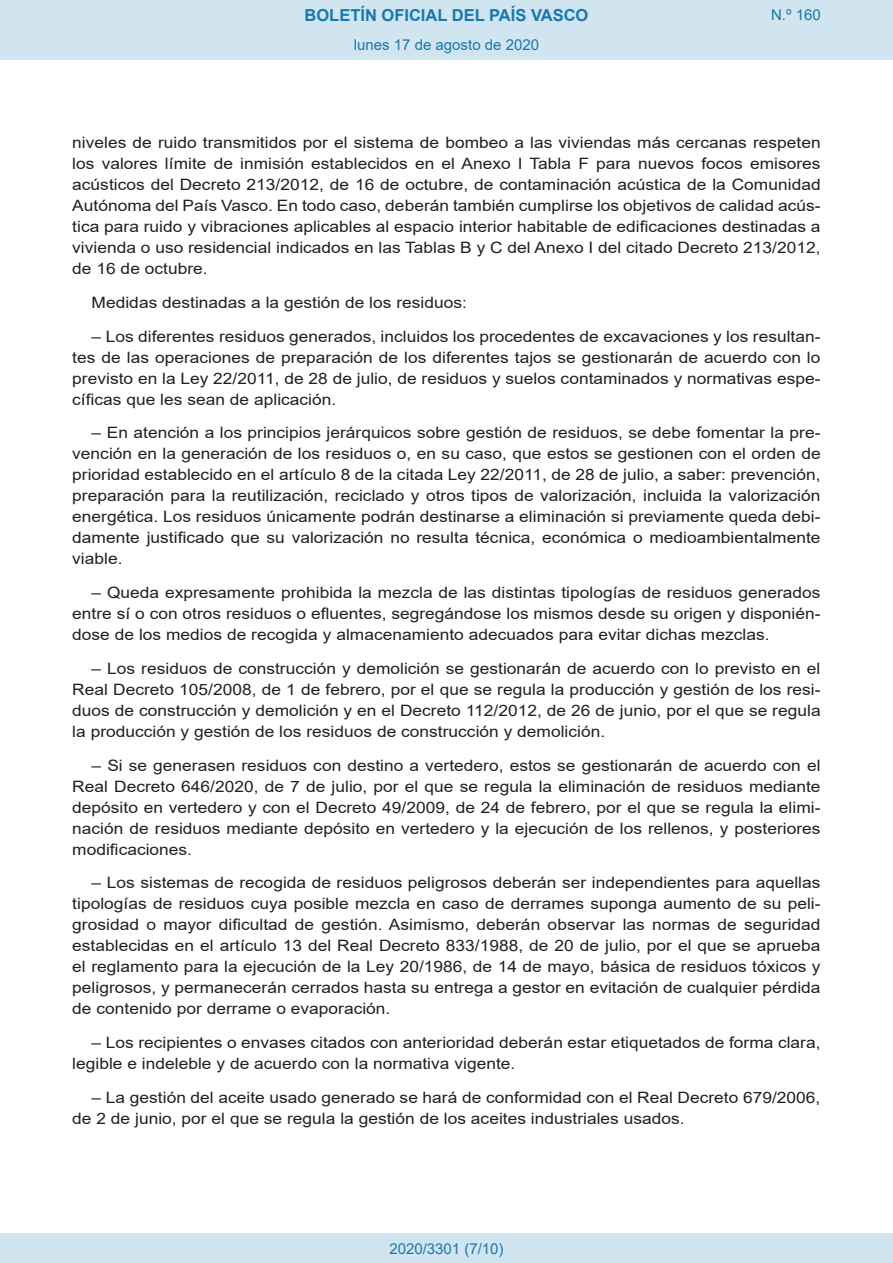
<style>
.page{position:relative;width:893px;height:1263px;background:#fff}
.page>*{position:absolute;margin:0;border:0;box-sizing:border-box;transform-origin:0 0}
.t1{font:700 16.5px "Arial";color:#1879ad}
.BOPVDetalle{font:15.6px/21px "Arial";color:#231f20;text-align:justify;scale:1.11 1}
.Paginacion_Centro{font:15px "Arial";color:#1879ad}
</style>
<div class="page">
<div style="left:0;top:0;width:893px;height:60px;background:#d0e5f0"></div>
<div style="left:0;top:1233px;width:893px;height:30px;background:#d0e5f0"></div>
<p class="t1" style="left:305px;top:3px;width:285px">BOLETÍN OFICIAL DEL PAÍS VASCO</p>
<p class="Paginacion_Centro" style="left:354px;top:35px;width:187px">lunes 17 de agosto de 2020</p>
<p class="Paginacion_Centro" style="left:771px;top:5px;width:51px">N.º 160</p>
<p class="BOPVDetalle" style="left:72px;top:132px;width:676px">niveles de ruido transmitidos por el sistema de bombeo a las viviendas más cercanas respeten los valores límite de inmisión establecidos en el Anexo I Tabla F para nuevos focos emisores acústicos del Decreto 213/2012, de 16 de octubre, de contaminación acústica de la Comunidad Autónoma del País Vasco. En todo caso, deberán también cumplirse los objetivos de calidad acús&shy;tica para ruido y vibraciones aplicables al espacio interior habitable de edificaciones destinadas a vivienda o uso residencial indicados en las Tablas B y C del Anexo I del citado Decreto 213/2012, de 16 de octubre.</p>
<p class="BOPVDetalle" style="left:92px;top:292px;width:340px">Medidas destinadas a la gestión de los residuos:</p>
<p class="BOPVDetalle" style="left:72px;top:326px;width:676px;text-indent:19px">– Los diferentes residuos generados, incluidos los procedentes de excavaciones y los resultan&shy;tes de las operaciones de preparación de los diferentes tajos se gestionarán de acuerdo con lo previsto en la Ley 22/2011, de 28 de julio, de residuos y suelos contaminados y normativas espe&shy;cíficas que les sean de aplicación.</p>
<p class="BOPVDetalle" style="left:72px;top:422px;width:676px;text-indent:19px">– En atención a los principios jerárquicos sobre gestión de residuos, se debe fomentar la pre&shy;vención en la generación de los residuos o, en su caso, que estos se gestionen con el orden de prioridad establecido en el artículo 8 de la citada Ley 22/2011, de 28 de julio, a saber: prevención, preparación para la reutilización, reciclado y otros tipos de valorización, incluida la valorización energética. Los residuos únicamente podrán destinarse a eliminación si previamente queda debi&shy;damente justificado que su valorización no resulta técnica, económica o medioambientalmente viable.</p>
<p class="BOPVDetalle" style="left:72px;top:582px;width:676px;text-indent:19px">– Queda expresamente prohibida la mezcla de las distintas tipologías de residuos generados entre sí o con otros residuos o efluentes, segregándose los mismos desde su origen y disponién&shy;dose de los medios de recogida y almacenamiento adecuados para evitar dichas mezclas.</p>
<p class="BOPVDetalle" style="left:72px;top:658px;width:676px;text-indent:19px">– Los residuos de construcción y demolición se gestionarán de acuerdo con lo previsto en el Real Decreto 105/2008, de 1 de febrero, por el que se regula la producción y gestión de los resi&shy;duos de construcción y demolición y en el Decreto 112/2012, de 26 de junio, por el que se regula la producción y gestión de los residuos de construcción y demolición.</p>
<p class="BOPVDetalle" style="left:72px;top:755px;width:676px;text-indent:19px">– Si se generasen residuos con destino a vertedero, estos se gestionarán de acuerdo con el Real Decreto 646/2020, de 7 de julio, por el que se regula la eliminación de residuos mediante depósito en vertedero y con el Decreto 49/2009, de 24 de febrero, por el que se regula la elimi&shy;nación de residuos mediante depósito en vertedero y la ejecución de los rellenos, y posteriores modificaciones.</p>
<p class="BOPVDetalle" style="left:72px;top:872px;width:676px;text-indent:19px">– Los sistemas de recogida de residuos peligrosos deberán ser independientes para aquellas tipologías de residuos cuya posible mezcla en caso de derrames suponga aumento de su peli&shy;grosidad o mayor dificultad de gestión. Asimismo, deberán observar las normas de seguridad establecidas en el artículo 13 del Real Decreto 833/1988, de 20 de julio, por el que se aprueba el reglamento para la ejecución de la Ley 20/1986, de 14 de mayo, básica de residuos tóxicos y peligrosos, y permanecerán cerrados hasta su entrega a gestor en evitación de cualquier pérdida de contenido por derrame o evaporación.</p>
<p class="BOPVDetalle" style="left:72px;top:1032px;width:676px;text-indent:19px">– Los recipientes o envases citados con anterioridad deberán estar etiquetados de forma clara, legible e indeleble y de acuerdo con la normativa vigente.</p>
<p class="BOPVDetalle" style="left:72px;top:1087px;width:675px;text-indent:19px">– La gestión del aceite usado generado se hará de conformidad con el Real Decreto 679/2006, de 2 de junio, por el que se regula la gestión de los aceites industriales usados.</p>
<p class="Paginacion_Centro" style="left:389px;top:1238px;width:116px">2020/3301 (7/10)</p>
</div>
